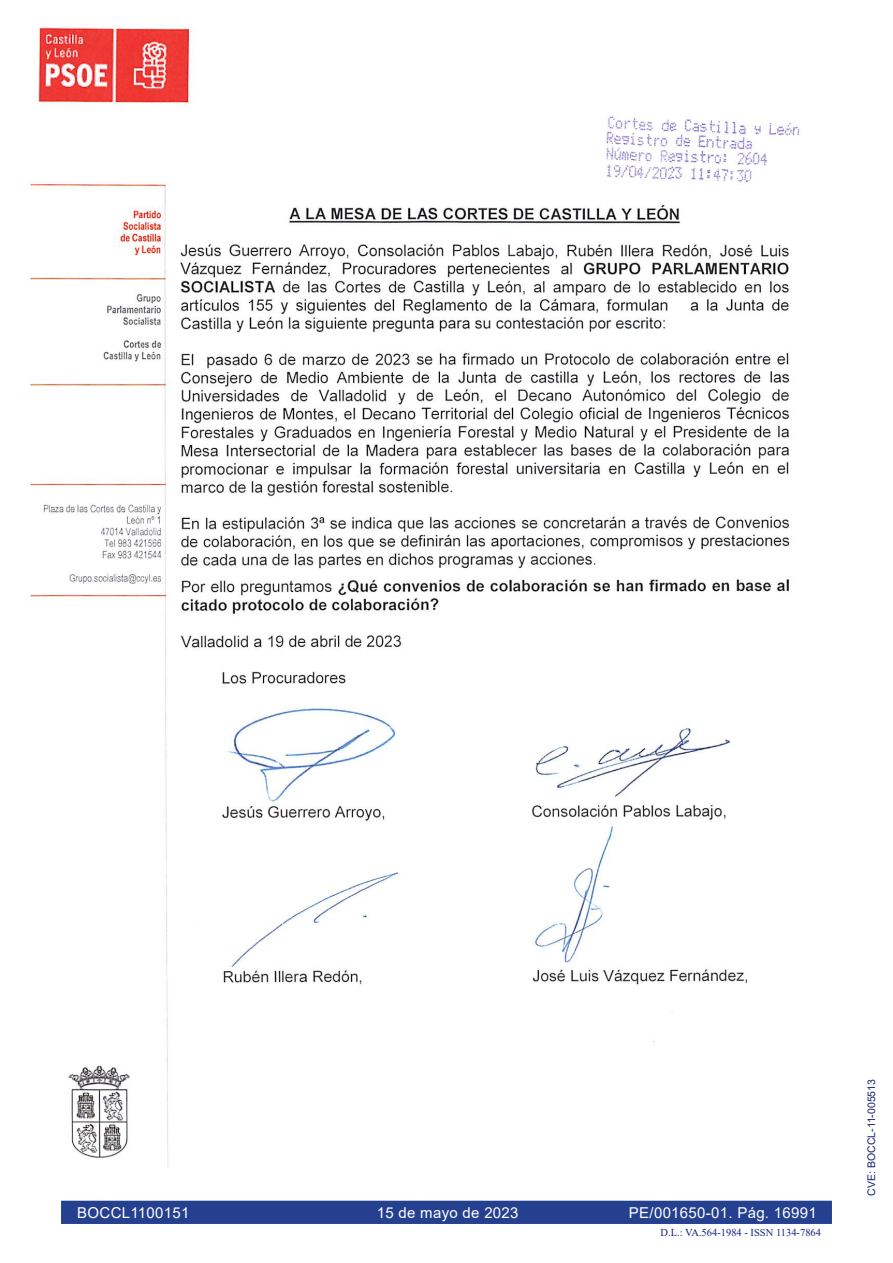
<style>
.page{position:relative;width:893px;height:1263px;background:#fff}
.page>*{position:absolute;margin:0;border:0;box-sizing:border-box;transform-origin:0 0}
.E_CVE{font:15px "Arial";letter-spacing:.02em;color:#fff}
.t1{font:10.5px "Times New Roman";color:#132477}
.t2{font:10.5px "Arial";color:#132477}
</style>
<div class="page">
<div style="left:60px;top:1200px;width:773px;height:25px;background:#25408f"></div>
<div style="left:60px;top:1199px;width:773px;height:26px;border:2px solid #fff"></div>
<img style="left:30px;top:25px;width:803px;height:1175px">
<p class="E_CVE" style="left:77px;top:1202px;width:114px">BOCCL1100151</p>
<p class="E_CVE" style="left:377px;top:1202px;width:143px">15 de mayo de 2023</p>
<p class="E_CVE" style="left:629px;top:1202px;width:189px">PE/001650-01. Pág. 16991</p>
<p class="t1" style="left:661px;top:1225px;width:162px">D.L.: VA.564-1984 - ISSN 1134-7864</p>
<p class="t2" style="left:864px;top:1195px;width:118px;rotate:-90deg">CVE: BOCCL-11-005513</p>
</div>
